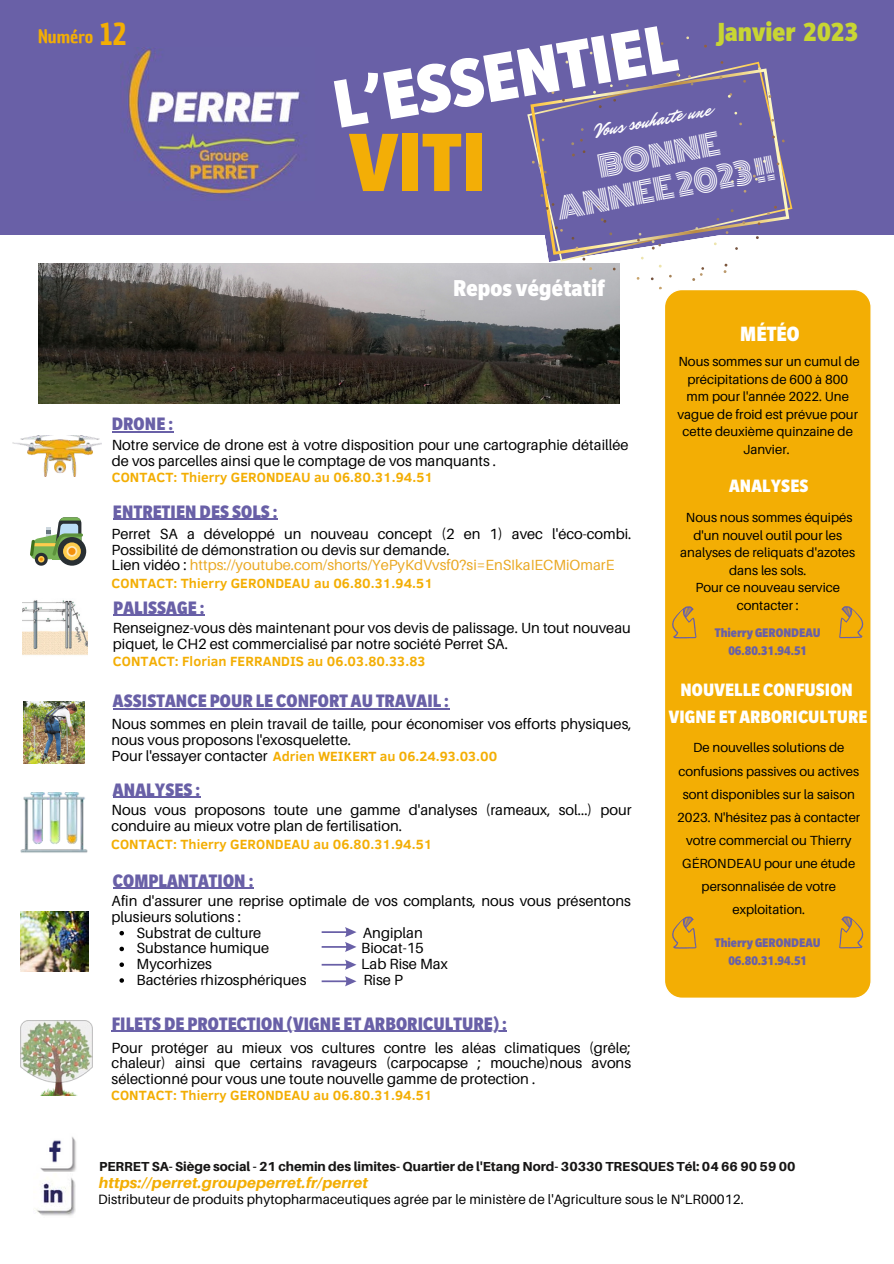
<style>
.page{position:relative;width:894px;height:1264px;background:#fff}
.page>*{position:absolute;margin:0;border:0;box-sizing:border-box;transform-origin:0 0}
.t1{font:900 condensed 90px "Slate Pro";color:#f3ae06}
.t2{font:900 condensed 73.95px "Slate Pro";color:#fff}
.t3{font:30px "Chau Philomene One";color:#f3ae04}
.t4{font:29.1px/33.9px "Monoton";color:#fff;text-align:center}
.t5{font:900 condensed 28.5px "Slate Pro";color:#c8d533}
.t6{font:900 condensed 25.05px "Slate Pro";letter-spacing:.005em;color:#fff}
.t7{font:900 condensed 22.5px "Slate Pro";color:#fff}
.t8{font:900 condensed 19.65px "Slate Pro";letter-spacing:.005em;color:#6960a7}
.t9{font:900 condensed 19.5px/27px "Slate Pro";letter-spacing:.005em;color:#fff;text-align:center}
.t10{font:19.35px "Mr Dafoe";color:#fff}
.t11{font:18px "Chau Philomene One";color:#f3ae04}
.t12{font:italic 800 15px "Aileron";letter-spacing:.005em;color:#f3ae04}
.t13{font:14.7px/15.8px "Aileron";color:#000}
.t14{font:700 13.65px "Clear Sans";letter-spacing:.005em;color:#f3ae04}
.t15{font:900 condensed 13.65px/18px "Slate Pro";color:#6960a7;text-align:center}
.t16{font:13.5px "Aileron";letter-spacing:.005em;color:#000}
.t17{font:13.2px/17.5px "Aileron";color:#000;text-align:center}
.t18{font:800 13.05px "Aileron";color:#171615}
.s1{color:#eaa924}
.s2{font-family:"Aileron";font-weight:400;font-size:14.7px;color:#000}
</style>
<div class="page">
<img style="left:38px;top:263px;width:581px;height:141px">
<div style="left:0;top:0;width:893px;height:234px;background:#6960a7"></div>
<div style="left:665px;top:290px;width:206px;height:708px;background:#f3ae04"></div>
<img style="left:124px;top:47px;width:182px;height:153px">
<img style="left:40px;top:1137px;width:36px;height:33px">
<img style="left:36px;top:1177px;width:40px;height:39px">
<img style="left:20px;top:792px;width:68px;height:61px">
<img style="left:23px;top:600px;width:64px;height:55px">
<img style="left:12px;top:435px;width:89px;height:41px">
<img style="left:20px;top:1020px;width:73px;height:75px">
<svg style="left:119px;top:930px;width:5px;height:5px"></svg>
<svg style="left:119px;top:946px;width:5px;height:5px"></svg>
<svg style="left:119px;top:962px;width:5px;height:4px"></svg>
<svg style="left:119px;top:978px;width:5px;height:4px"></svg>
<svg style="left:321px;top:927px;width:35px;height:25px"></svg>
<svg style="left:321px;top:959px;width:35px;height:10px"></svg>
<svg style="left:321px;top:976px;width:35px;height:10px"></svg>
<svg style="left:531px;top:60px;width:281px;height:230px"></svg>
<div style="left:58px;top:537px;width:28px;height:28px;background:#292f33;border-radius:50%"></div>
<svg style="left:30px;top:517px;width:53px;height:48px"></svg>
<img style="left:20px;top:911px;width:68px;height:60px">
<svg style="left:665px;top:603px;width:44px;height:46px;background:#e7a711"></svg>
<svg style="left:825px;top:603px;width:46px;height:46px;background:#e8a813"></svg>
<svg style="left:665px;top:913px;width:44px;height:46px;background:#e7a711"></svg>
<svg style="left:825px;top:913px;width:46px;height:46px;background:#e8a813"></svg>
<img style="left:23px;top:701px;width:61px;height:62px">
<hr style="left:113px;top:614px;width:91px;height:2px;background:#6960a7">
<hr style="left:113px;top:796px;width:87px;height:2px;background:#6960a7">
<hr style="left:112px;top:431px;width:61px;height:1px;background:#6960a7">
<hr style="left:113px;top:518px;width:164px;height:2px;background:#6960a7">
<hr style="left:113px;top:708px;width:336px;height:1px;background:#6960a7">
<hr style="left:113px;top:887px;width:140px;height:1px;background:#6960a7">
<hr style="left:112px;top:1030px;width:394px;height:2px;background:#6960a7">
<p class="t11" style="left:38px;top:24px;width:57px">Numéro</p>
<h3 class="t5" style="left:717px;top:22px;width:143px">Janvier 2023</h3>
<h3 class="t3" style="left:100px;top:14px;width:29px">12</h3>
<h2 class="t2" style="left:329px;top:81px;width:348px;rotate:-10deg">L’ESSENTIEL</h2>
<h1 class="t1" style="left:349px;top:132px;width:138px">VITI</h1>
<h3 class="t10" style="left:591px;top:118px;width:120px;rotate:-11deg">Vous souhaite une</h3>
<h3 class="t4" style="left:547px;top:160px;width:223px;rotate:-11deg">BONNE<br>ANNEE 2023 !!</h3>
<h3 class="t6" style="left:453px;top:280px;width:153px">Repos végétatif</h3>
<h3 class="t8" style="left:112px;top:417px;width:63px">DRONE :</h3>
<p class="t13" style="left:112px;top:436px;width:518px">Notre service de drone est à votre disposition pour une cartographie détaillée de vos parcelles ainsi que le comptage de vos manquants .</p>
<p class="t14" style="left:112px;top:467px;width:323px">CONTACT: Thierry GERONDEAU au 06.80.31.94.51</p>
<h3 class="t8" style="left:113px;top:504px;width:166px">ENTRETIEN DES SOLS :</h3>
<p class="t13" style="left:112px;top:525px;width:521px">Perret SA a développé un nouveau concept (2 en 1) avec l'éco-combi.<br>Possibilité de démonstration ou devis sur demande.<br>Lien vidéo : <span class="s1">https://youtube.com/shorts/YePyKdVvsf0?si=EnSIkaIECMiOmarE</span></p>
<p class="t14" style="left:112px;top:573px;width:323px">CONTACT: Thierry GERONDEAU au 06.80.31.94.51</p>
<h3 class="t8" style="left:113px;top:601px;width:93px">PALISSAGE :</h3>
<p class="t13" style="left:113px;top:620px;width:519px">Renseignez-vous dès maintenant pour vos devis de palissage. Un tout nouveau piquet, le CH2 est commercialisé par notre société Perret SA.</p>
<p class="t14" style="left:113px;top:651px;width:314px">CONTACT: Florian FERRANDIS au 06.03.80.33.83</p>
<h3 class="t8" style="left:113px;top:694px;width:337px">ASSISTANCE POUR LE CONFORT AU TRAVAIL :</h3>
<p class="t13" style="left:112px;top:716px;width:521px">Nous sommes en plein travail de taille, pour économiser vos efforts physiques, nous vous proposons l'exosquelette.</p>
<p class="t14" style="left:112px;top:745px;width:387px"><span class="s2">Pour l'essayer contacter</span> Adrien WEIKERT au 06.24.93.03.00</p>
<h3 class="t8" style="left:113px;top:782px;width:89px">ANALYSES :</h3>
<p class="t13" style="left:112px;top:801px;width:521px">Nous vous proposons toute une gamme d'analyses (rameaux, sol...) pour conduire au mieux votre plan de fertilisation.</p>
<p class="t14" style="left:111px;top:834px;width:323px">CONTACT: Thierry GERONDEAU au 06.80.31.94.51</p>
<h3 class="t8" style="left:113px;top:873px;width:142px">COMPLANTATION :</h3>
<p class="t13" style="left:112px;top:892px;width:520px">Afin d'assurer une reprise optimale de vos complants, nous vous présentons plusieurs solutions :</p>
<p class="t13" style="left:137px;top:924px;width:126px">Substrat de culture</p>
<p class="t13" style="left:363px;top:924px;width:61px">Angiplan</p>
<p class="t13" style="left:137px;top:940px;width:134px">Substance humique</p>
<p class="t13" style="left:361px;top:940px;width:64px">Biocat-15</p>
<p class="t13" style="left:137px;top:955px;width:77px">Mycorhizes</p>
<p class="t13" style="left:361px;top:955px;width:88px">Lab Rise Max</p>
<p class="t13" style="left:137px;top:971px;width:171px">Bactéries rhizosphériques</p>
<p class="t13" style="left:363px;top:971px;width:41px">Rise P</p>
<h3 class="t8" style="left:112px;top:1016px;width:396px">FILETS DE PROTECTION (VIGNE ET ARBORICULTURE) :</h3>
<p class="t13" style="left:112px;top:1039px;width:521px;text-align:justify">Pour protéger au mieux vos cultures contre les aléas climatiques (grêle; chaleur) ainsi que certains ravageurs (carpocapse ; mouche)nous avons sélectionné pour vous une toute nouvelle gamme de protection .</p>
<p class="t14" style="left:111px;top:1085px;width:323px">CONTACT: Thierry GERONDEAU au 06.80.31.94.51</p>
<h3 class="t7" style="left:740px;top:326px;width:61px">MÉTÉO</h3>
<p class="t17" style="left:677px;top:352px;width:184px">Nous sommes sur un cumul de précipitations de 600 à 800 mm pour l'année 2022. Une vague de froid est prévue pour cette deuxième quinzaine de<br>Janvier.</p>
<h3 class="t9" style="left:729px;top:475px;width:81px">ANALYSES</h3>
<p class="t17" style="left:680px;top:508px;width:176px">Nous nous sommes équipés d'un nouvel outil pour les analyses de reliquats d'azotes dans les sols.<br>Pour ce nouveau service contacter :</p>
<p class="t15" style="left:714px;top:626px;width:107px">Thierry GERONDEAU<br>06.80.31.94.51</p>
<h3 class="t9" style="left:668px;top:679px;width:200px">NOUVELLE CONFUSION<br>VIGNE ET ARBORICULTURE</h3>
<p class="t17" style="left:677px;top:736px;width:184px;line-height:23.1px">De nouvelles solutions de confusions passives ou actives sont disponibles sur la saison<br>2023. N'hésitez pas à contacter votre commercial ou Thierry<br>GÉRONDEAU pour une étude personnalisée de votre exploitation.</p>
<p class="t15" style="left:714px;top:936px;width:107px">Thierry GERONDEAU<br>06.80.31.94.51</p>
<p class="t18" style="left:99px;top:1158px;width:697px">PERRET SA- Siège social - 21 chemin des limites- Quartier de l'Etang Nord- 30330 TRESQUES Tél: 04 66 90 59 00</p>
<p class="t12" style="left:99px;top:1173px;width:270px">https://perret.groupeperret.fr/perret</p>
<p class="t16" style="left:98px;top:1190px;width:647px">Distributeur de produits phytopharmaceutiques agrée par le ministère de l'Agriculture sous le N°LR00012.</p>
</div>
